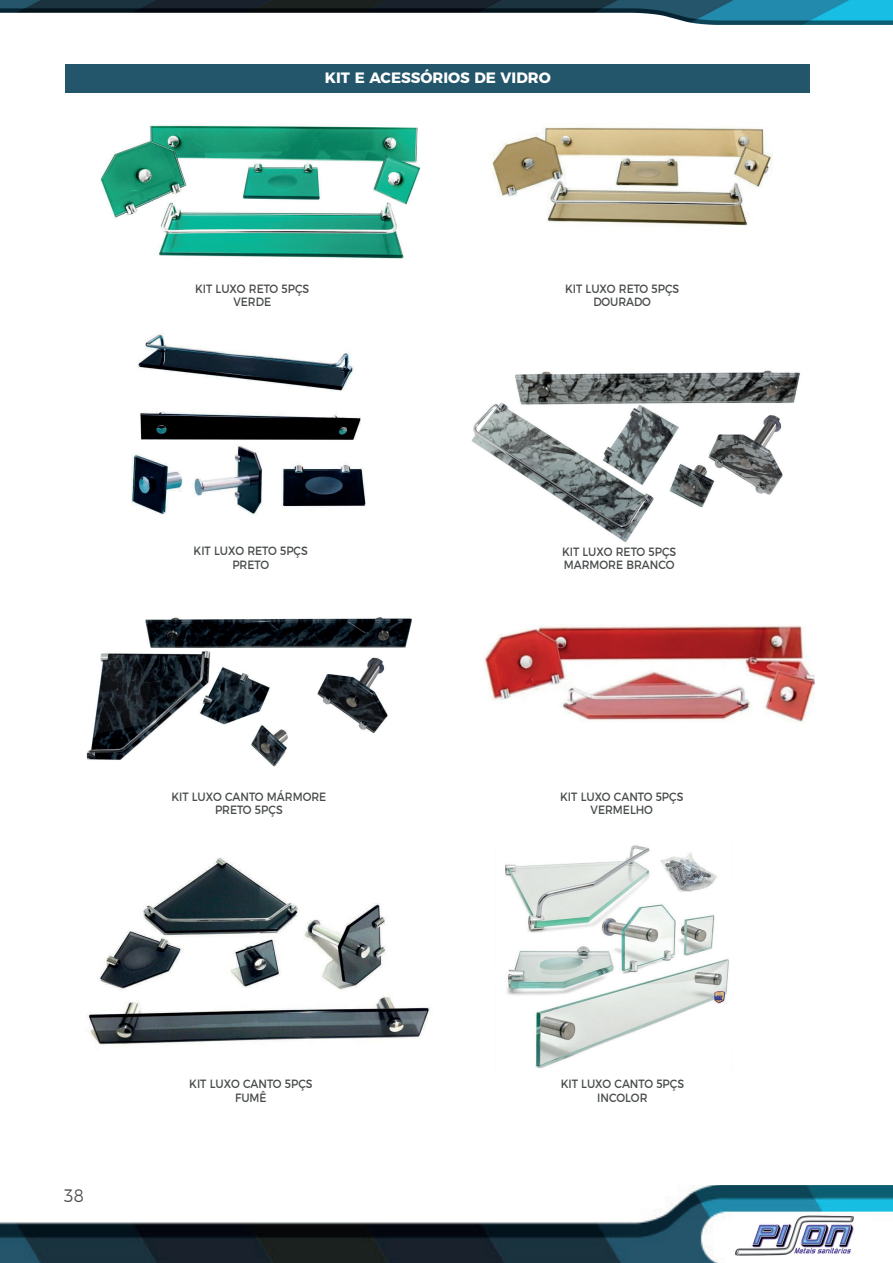
<style>
.page{position:relative;width:893px;height:1263px;background:#fff}
.page>*{position:absolute;margin:0;border:0;box-sizing:border-box;transform-origin:0 0}
.t1{font:300 18px "Montserrat";color:#484b4c;scale:.9 1}
.t2{font:700 15px "Montserrat";color:#fff}
.t3{font:12px/13.5px "Montserrat";color:#484b4c;text-align:center;scale:.9 1}
</style>
<div class="page">
<img style="left:0;top:1185px;width:892px;height:78px">
<img style="left:0;top:0;width:893px;height:25px">
<img style="left:734px;top:1215px;width:137px;height:40px">
<img style="left:87px;top:857px;width:343px;height:188px">
<img style="left:505px;top:845px;width:224px;height:224px">
<img style="left:100px;top:125px;width:321px;height:134px">
<img style="left:471px;top:370px;width:329px;height:173px">
<img style="left:131px;top:333px;width:235px;height:182px">
<img style="left:492px;top:127px;width:281px;height:99px">
<img style="left:483px;top:625px;width:331px;height:98px">
<img style="left:86px;top:617px;width:326px;height:150px">
<div style="left:66px;top:64px;width:744px;height:28px;background:#23556b"></div>
<p class="t2" style="left:325px;top:65px;width:227px">KIT E ACESSÓRIOS DE VIDRO</p>
<p class="t3" style="left:195px;top:281px;width:128px">KIT LUXO RETO 5PÇS<br>VERDE</p>
<p class="t3" style="left:565px;top:281px;width:128px">KIT LUXO RETO 5PÇS<br>DOURADO</p>
<p class="t3" style="left:194px;top:543px;width:128px">KIT LUXO RETO 5PÇS<br>PRETO</p>
<p class="t3" style="left:171px;top:788px;width:174px">KIT LUXO CANTO MÁRMORE<br>PRETO 5PÇS</p>
<p class="t3" style="left:562px;top:544px;width:128px;text-align:left">KIT LUXO RETO 5PÇS<br>MARMORE BRANCO</p>
<p class="t3" style="left:560px;top:788px;width:139px">KIT LUXO CANTO 5PÇS<br>VERMELHO</p>
<h1 class="t1" style="left:64px;top:1181px;width:24px">38</h1>
<p class="t3" style="left:189px;top:1076px;width:139px">KIT LUXO CANTO 5PÇS<br>FUMÊ</p>
<p class="t3" style="left:561px;top:1076px;width:139px">KIT LUXO CANTO 5PÇS<br>INCOLOR</p>
</div>
